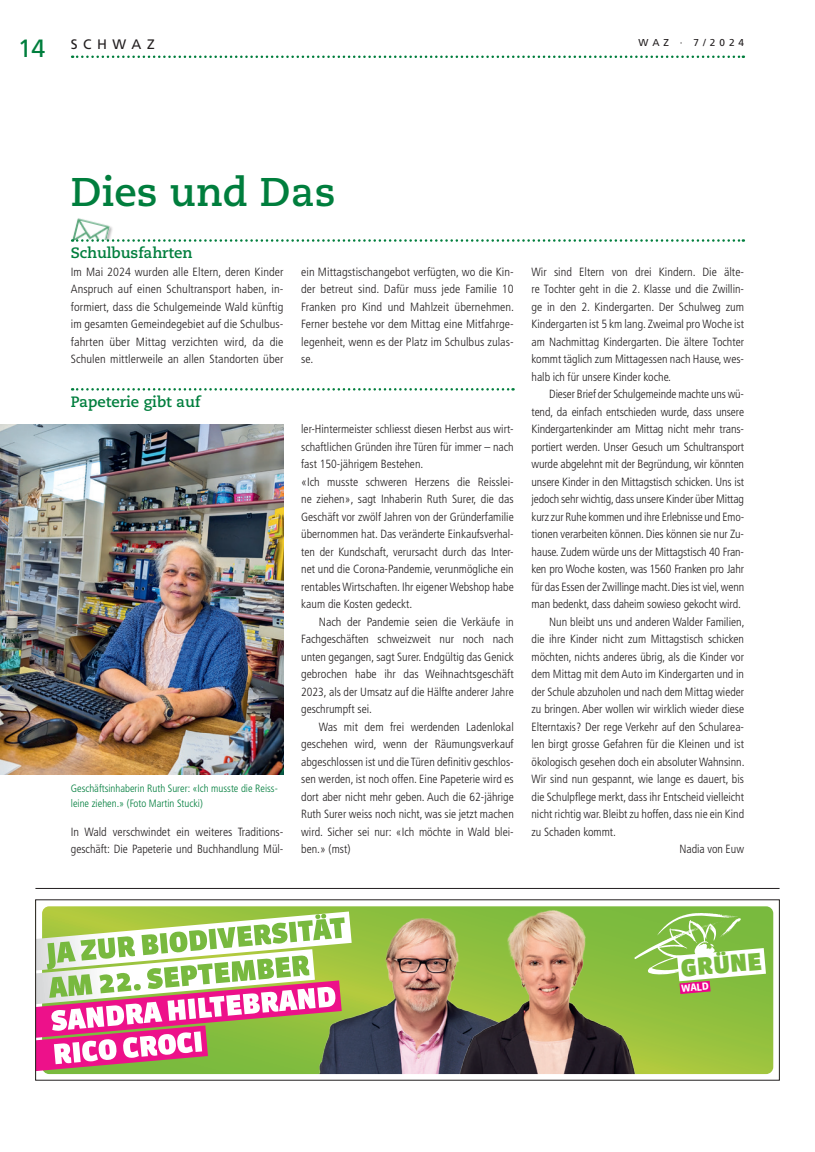
<style>
.page{position:relative;width:815px;height:1152px;background:#fff}
.page>*{position:absolute;margin:0;border:0;box-sizing:border-box;transform-origin:0 0}
.t1{font:700 40px "Caecilia";color:#007e3d}
.t2{font:900 23.38px "Sanuk OT";color:#79ba3e}
.t3{font:700 15px "Caecilia";letter-spacing:-.005em;color:#007e3d}
.t4{font:13.75px "Frutiger LT Std";letter-spacing:.4em;color:#231f20}
.t5{font:300 condensed 11.88px/17.5px "Frutiger LT Std";color:#231f20;text-align:justify}
.t6{font:300 condensed 10.62px/15px "Frutiger LT Std";color:#007e3d}
.t7{font:10px "Frutiger LT Std";letter-spacing:.4em;color:#231f20}
.t8{font:700 9.88px "Sanuk OT";color:#fff}
.s1{font-size:25px;color:#007e3d}
</style>
<div class="page">
<svg style="left:72px;top:56px;width:672px;height:2px"></svg>
<svg style="left:72px;top:388px;width:442px;height:2px"></svg>
<div style="left:70px;top:217px;width:44px;height:38px;background:#231f20;opacity:.33"></div>
<img style="left:72px;top:217px;width:38px;height:22px">
<div style="left:71px;top:240px;width:39px;height:17px;background:#fff"></div>
<svg style="left:72px;top:239px;width:672px;height:3px"></svg>
<hr style="left:35px;top:888px;width:745px;height:1px;background:#231f20">
<img style="left:0;top:424px;width:283px;height:350px">
<img style="left:42px;top:906px;width:732px;height:169px">
<svg style="left:37px;top:911px;width:315px;height:160px"></svg>
<p class="t4" style="left:18px;top:36px;width:138px"><span class="s1">14</span> SCHWAZ</p>
<p class="t7" style="left:639px;top:37px;width:107px">WAZ · 7/2024</p>
<h1 class="t1" style="left:71px;top:168px;width:266px">Dies und Das</h1>
<p class="t3" style="left:71px;top:244px;width:123px">Schulbusfahrten</p>
<p class="t5" style="left:71px;top:263px;width:214px">Im Mai 2024 wurden alle Eltern, deren Kinder Anspruch auf einen Schultransport haben, in&shy;formiert, dass die Schulgemeinde Wald künftig im gesamten Gemeindegebiet auf die Schulbus&shy;fahrten über Mittag verzichten wird, da die Schulen mittlerweile an allen Standorten über</p>
<p class="t5" style="left:301px;top:263px;width:215px">ein Mittagstischangebot verfügten, wo die Kin&shy;der betreut sind. Dafür muss jede Familie 10<br>Franken pro Kind und Mahlzeit übernehmen.<br>Ferner bestehe vor dem Mittag eine Mitfahrge&shy;legenheit, wenn es der Platz im Schulbus zulas&shy;se.</p>
<p class="t3" style="left:71px;top:393px;width:131px">Papeterie gibt auf</p>
<p class="t6" style="left:71px;top:781px;width:208px">Geschäftsinhaberin Ruth Surer: «Ich musste die Reiss&shy;leine ziehen.» (Foto Martin Stucki)</p>
<p class="t5" style="left:71px;top:823px;width:214px">In Wald verschwindet ein weiteres Traditions&shy;geschäft: Die Papeterie und Buchhandlung Mül-</p>
<p class="t5" style="left:301px;top:420px;width:214px;text-align:left">ler-Hintermeister schliesst diesen Herbst aus wirt&shy;schaftlichen Gründen ihre Türen für immer – nach fast 150-jährigem Bestehen.<br>«Ich musste schweren Herzens die Reisslei&shy;ne ziehen», sagt Inhaberin Ruth Surer, die das Geschäft vor zwölf Jahren von der Gründerfamilie übernommen hat. Das veränderte Einkaufsverhal&shy;ten der Kundschaft, verursacht durch das Inter&shy;net und die Corona-Pandemie, verunmögliche ein rentables Wirtschaften. Ihr eigener Webshop habe kaum die Kosten gedeckt.</p>
<p class="t5" style="left:301px;top:613px;width:214px;text-indent:18px">Nach der Pandemie seien die Verkäufe in Fachgeschäften schweizweit nur noch nach unten gegangen, sagt Surer. Endgültig das Genick gebrochen habe ihr das Weihnachtsgeschäft 2023, als der Umsatz auf die Hälfte anderer Jahre geschrumpft sei.</p>
<p class="t5" style="left:301px;top:718px;width:214px;text-indent:18px">Was mit dem frei werdenden Ladenlokal geschehen wird, wenn der Räumungsverkauf abgeschlossen ist und die Türen definitiv geschlos&shy;sen werden, ist noch offen. Eine Papeterie wird es dort aber nicht mehr geben. Auch die 62-jährige Ruth Surer weiss noch nicht, was sie jetzt machen wird. Sicher sei nur: «Ich möchte in Wald blei&shy;ben.» (mst)</p>
<p class="t5" style="left:531px;top:263px;width:214px">Wir sind Eltern von drei Kindern. Die älte&shy;re Tochter geht in die 2. Klasse und die Zwillin&shy;ge in den 2. Kindergarten. Der Schulweg zum Kindergarten ist 5 km lang. Zweimal pro Woche ist am Nachmittag Kindergarten. Die ältere Tochter kommt täglich zum Mittagessen nach Hause, wes&shy;halb ich für unsere Kinder koche.</p>
<p class="t5" style="left:549px;top:385px;width:196px">Dieser Brief der Schulgemeinde machte uns wü-</p>
<p class="t5" style="left:531px;top:403px;width:214px">tend, da einfach entschieden wurde, dass unsere</p>
<p class="t5" style="left:531px;top:420px;width:214px">Kindergartenkinder am Mittag nicht mehr trans-</p>
<p class="t5" style="left:531px;top:438px;width:214px">portiert werden. Unser Gesuch um Schultransport</p>
<p class="t5" style="left:531px;top:455px;width:214px">wurde abgelehnt mit der Begründung, wir könnten</p>
<p class="t5" style="left:531px;top:473px;width:214px">unsere Kinder in den Mittagstisch schicken. Uns ist</p>
<p class="t5" style="left:531px;top:490px;width:214px">jedoch sehr wichtig, dass unsere Kinder über Mittag</p>
<p class="t5" style="left:531px;top:508px;width:214px">kurz zur Ruhe kommen und ihre Erlebnisse und Emo-</p>
<p class="t5" style="left:531px;top:525px;width:214px">tionen verarbeiten können. Dies können sie nur Zu-</p>
<p class="t5" style="left:531px;top:543px;width:214px">hause. Zudem würde uns der Mittagstisch 40 Fran-</p>
<p class="t5" style="left:531px;top:560px;width:214px">ken pro Woche kosten, was 1560 Franken pro Jahr</p>
<p class="t5" style="left:531px;top:578px;width:214px">für das Essen der Zwillinge macht. Dies ist viel, wenn</p>
<p class="t5" style="left:531px;top:595px;width:211px">man bedenkt, dass daheim sowieso gekocht wird.</p>
<p class="t5" style="left:549px;top:613px;width:197px">Nun bleibt uns und anderen Walder Familien,</p>
<p class="t5" style="left:531px;top:630px;width:214px">die ihre Kinder nicht zum Mittagstisch schicken</p>
<p class="t5" style="left:531px;top:648px;width:214px">möchten, nichts anderes übrig, als die Kinder vor</p>
<p class="t5" style="left:531px;top:665px;width:214px">dem Mittag mit dem Auto im Kindergarten und in</p>
<p class="t5" style="left:531px;top:683px;width:214px">der Schule abzuholen und nach dem Mittag wieder</p>
<p class="t5" style="left:531px;top:700px;width:214px">zu bringen. Aber wollen wir wirklich wieder diese</p>
<p class="t5" style="left:531px;top:718px;width:214px">Elterntaxis? Der rege Verkehr auf den Schularea-</p>
<p class="t5" style="left:531px;top:735px;width:214px">len birgt grosse Gefahren für die Kleinen und ist</p>
<p class="t5" style="left:531px;top:753px;width:215px">ökologisch gesehen doch ein absoluter Wahnsinn.</p>
<p class="t5" style="left:531px;top:770px;width:214px">Wir sind nun gespannt, wie lange es dauert, bis</p>
<p class="t5" style="left:531px;top:788px;width:214px">die Schulpflege merkt, dass ihr Entscheid vielleicht</p>
<p class="t5" style="left:531px;top:805px;width:214px">nicht richtig war. Bleibt zu hoffen, dass nie ein Kind</p>
<p class="t5" style="left:531px;top:823px;width:86px">zu Schaden kommt.</p>
<p class="t5" style="left:679px;top:840px;width:66px">Nadia von Euw</p>
<h2 class="t2" style="left:680px;top:953px;width:82px;rotate:-5deg">GRÜNE</h2>
<p class="t8" style="left:681px;top:982px;width:29px;rotate:-5deg">WALD</p>
</div>
